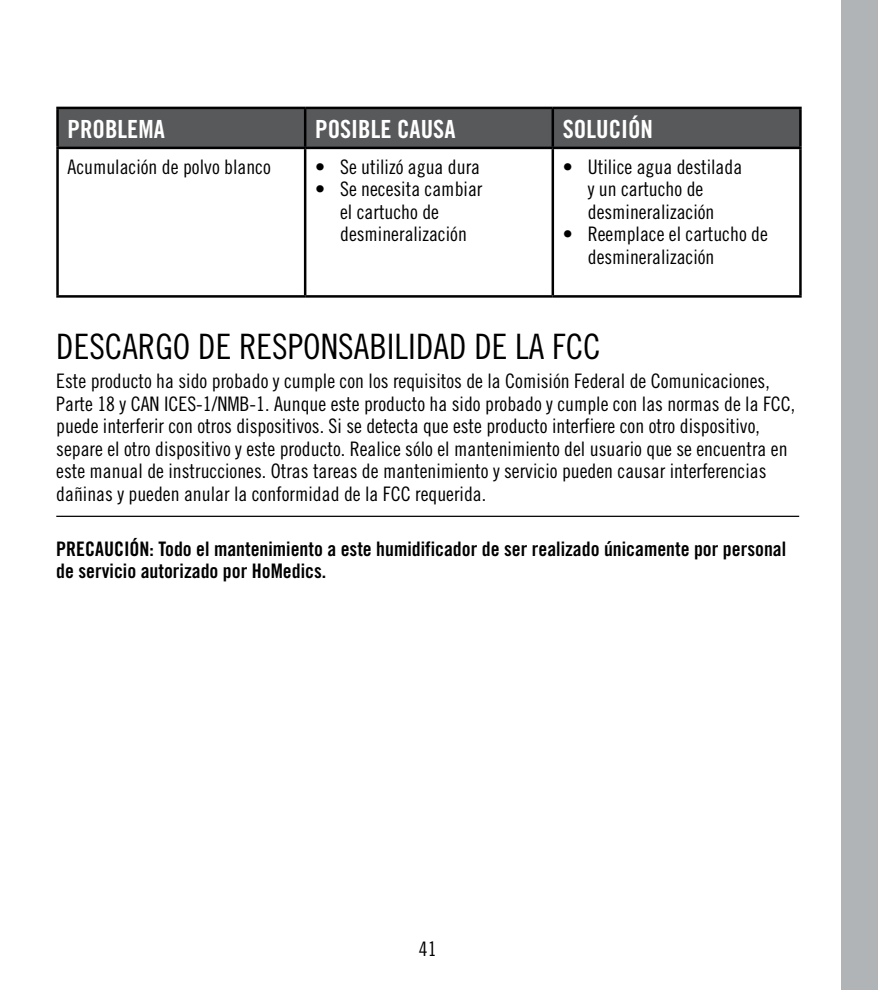
<style>
.page{position:relative;width:878px;height:990px;background:#fff}
.page>*{position:absolute;margin:0;border:0;box-sizing:border-box;transform-origin:0 0}
.t1{font:35px "Trade Gothic Cond Eighteen";color:#000}
.t2{font:25px "Trade Gothic Bold Cond Twenty";color:#fff}
.t3{font:20px/22.5px "Trade Gothic Cond Eighteen";color:#000}
.t4{font:20px/22.5px "Trade Gothic Bold Cond Twenty";color:#000}
</style>
<div class="page">
<div style="left:840px;top:0;width:38px;height:990px;background:#b1b4b6"></div>
<hr style="left:56px;top:516px;width:743px;height:1px;background:#000">
<div style="left:59px;top:109px;width:740px;height:38px;background:#58595b"></div>
<hr style="left:56px;top:107px;width:249px;height:2px;background:#000">
<hr style="left:56px;top:109px;width:3px;height:38px;background:#000">
<hr style="left:305px;top:107px;width:247px;height:2px;background:#000">
<hr style="left:304px;top:109px;width:2px;height:38px;background:#000">
<hr style="left:552px;top:107px;width:249px;height:2px;background:#000">
<hr style="left:551px;top:109px;width:3px;height:38px;background:#000">
<hr style="left:799px;top:109px;width:2px;height:38px;background:#000">
<hr style="left:56px;top:147px;width:249px;height:2px;background:#000">
<hr style="left:56px;top:149px;width:3px;height:146px;background:#000">
<hr style="left:305px;top:147px;width:247px;height:2px;background:#000">
<hr style="left:304px;top:149px;width:2px;height:146px;background:#000">
<hr style="left:552px;top:147px;width:249px;height:2px;background:#000">
<hr style="left:551px;top:149px;width:3px;height:146px;background:#000">
<hr style="left:799px;top:149px;width:2px;height:146px;background:#000">
<hr style="left:56px;top:295px;width:249px;height:3px;background:#000">
<hr style="left:305px;top:295px;width:247px;height:3px;background:#000">
<hr style="left:552px;top:295px;width:249px;height:3px;background:#000">
<p class="t2" style="left:68px;top:114px;width:99px">PROBLEMA</p>
<p class="t2" style="left:315px;top:114px;width:142px">POSIBLE CAUSA</p>
<p class="t2" style="left:562px;top:114px;width:92px">SOLUCIÓN</p>
<p class="t3" style="left:68px;top:155px;width:205px">Acumulación de polvo blanco</p>
<p class="t3" style="left:315px;top:155px;width:166px">• Se utilizó agua dura</p>
<p class="t3" style="left:340px;top:178px;width:144px;text-indent:-25px">• Se necesita cambiar el cartucho de desmineralización</p>
<p class="t3" style="left:588px;top:155px;width:156px;text-indent:-25px">• Utilice agua destilada y un cartucho de desmineralización</p>
<p class="t3" style="left:588px;top:223px;width:181px;text-indent:-25px">• Reemplace el cartucho de desmineralización</p>
<h1 class="t1" style="left:56px;top:325px;width:546px">DESCARGO DE RESPONSABILIDAD DE LA FCC</h1>
<p class="t3" style="left:56px;top:370px;width:740px">Este producto ha sido probado y cumple con los requisitos de la Comisión Federal de Comunicaciones, Parte 18 y CAN ICES-1/NMB-1. Aunque este producto ha sido probado y cumple con las normas de la FCC, puede interferir con otros dispositivos. Si se detecta que este producto interfiere con otro dispositivo, separe el otro dispositivo y este producto. Realice sólo el mantenimiento del usuario que se encuentra en este manual de instrucciones. Otras tareas de mantenimiento y servicio pueden causar interferencias dañinas y pueden anular la conformidad de la FCC requerida.</p>
<p class="t4" style="left:56px;top:537px;width:731px">PRECAUCIÓN: Todo el mantenimiento a este humidificador de ser realizado únicamente por personal de servicio autorizado por HoMedics.</p>
<p class="t3" style="left:419px;top:937px;width:19px">41</p>
</div>
